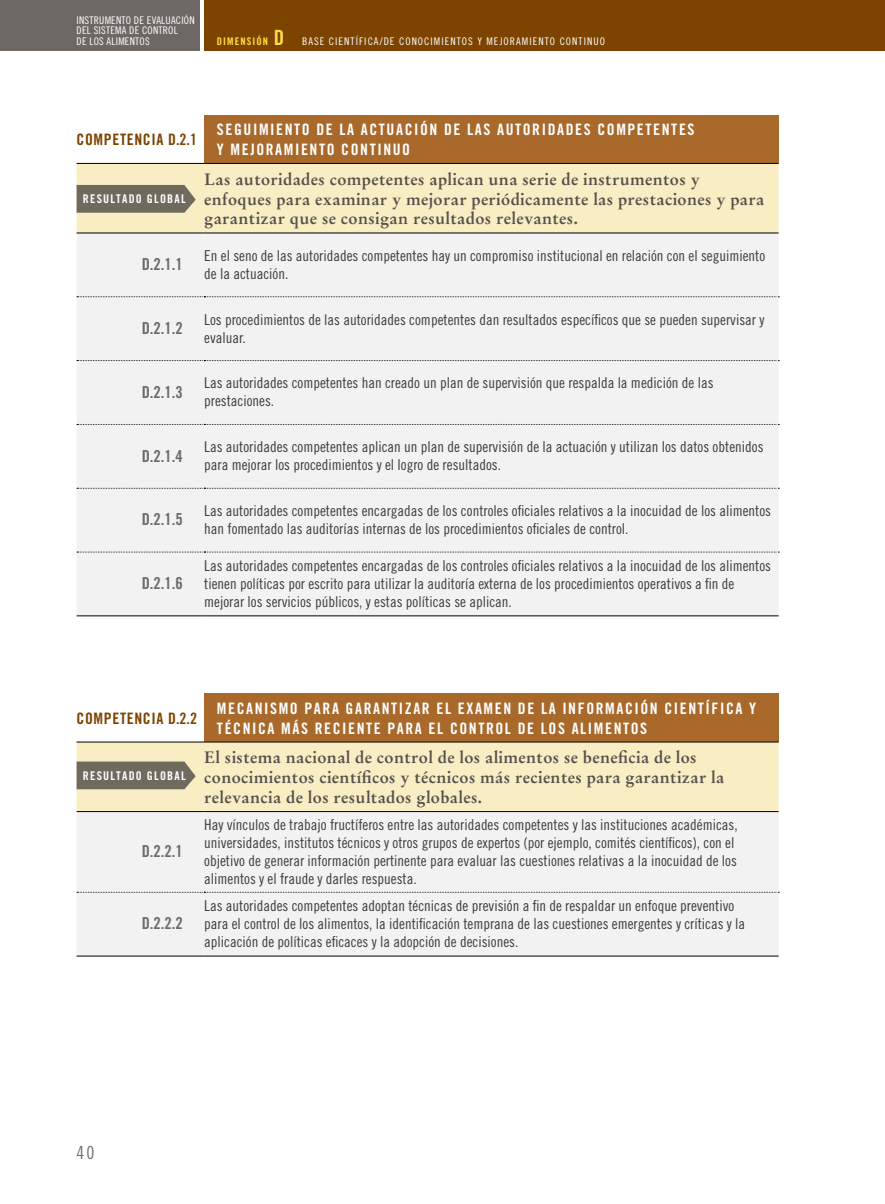
<style>
.page{position:relative;width:885px;height:1204px;background:#fff}
.page>*{position:absolute;margin:0;border:0;box-sizing:border-box;transform-origin:0 0}
.t1{font:18px "Trade Gothic Cond Eighteen";color:#706f6f}
.t2{font:700 16.5px/19.8px "Stempel Garamond";letter-spacing:.02em;color:#56514d}
.t3{font:16.5px "Trade Gothic Bold Cond Twenty";color:#6b6b6a}
.t4{font:15.75px/19.5px "Trade Gothic Bold Cond Twenty";letter-spacing:.1em;color:#fff}
.t5{font:15.75px "Trade Gothic Bold Cond Twenty";letter-spacing:.04em;color:#7d4400}
.t6{font:15px/18px "Trade Gothic Cond Eighteen";color:#3c3c3b}
.t7{font:12px "Trade Gothic Bold Cond Twenty";letter-spacing:.1em;color:#fff}
.t8{font:10.5px "Trade Gothic Cond Eighteen";letter-spacing:.1em;color:#fff}
.t9{font:10.5px/10.5px "Trade Gothic Cond Eighteen";letter-spacing:.02em;color:#fff}
.s1{font-family:"Trade Gothic Bold Cond Twenty";color:#ffdf43}
.s2{font-family:"Trade Gothic Bold Cond Twenty";font-size:21px;color:#ffdf43}
</style>
<div class="page">
<div style="left:0;top:0;width:200px;height:51px;background:#6e6864"></div>
<div style="left:204px;top:0;width:680px;height:51px;background:#7d4400"></div>
<div style="left:204px;top:115px;width:574px;height:48px;background:#a8692b"></div>
<div style="left:77px;top:164px;width:701px;height:68px;background:#f9edc3"></div>
<div style="left:77px;top:233px;width:701px;height:382px;background:#f2f2f2"></div>
<hr style="left:77px;top:163px;width:127px;height:1px;background:#000">
<hr style="left:77px;top:232px;width:127px;height:1px;background:#000">
<svg style="left:77px;top:296px;width:702px;height:1px"></svg>
<hr style="left:204px;top:163px;width:574px;height:1px;background:#000">
<hr style="left:204px;top:232px;width:574px;height:1px;background:#000">
<svg style="left:77px;top:360px;width:702px;height:1px"></svg>
<svg style="left:77px;top:424px;width:702px;height:1px"></svg>
<svg style="left:77px;top:488px;width:702px;height:1px"></svg>
<svg style="left:77px;top:551px;width:702px;height:1px"></svg>
<hr style="left:77px;top:615px;width:127px;height:1px;background:#000">
<hr style="left:204px;top:615px;width:574px;height:1px;background:#000">
<div style="left:204px;top:693px;width:574px;height:49px;background:#a8692b"></div>
<div style="left:77px;top:742px;width:701px;height:69px;background:#f9edc3"></div>
<div style="left:77px;top:812px;width:701px;height:143px;background:#f2f2f2"></div>
<hr style="left:77px;top:741px;width:127px;height:1px;background:#000">
<hr style="left:77px;top:811px;width:127px;height:1px;background:#000">
<hr style="left:204px;top:741px;width:574px;height:1px;background:#000">
<hr style="left:204px;top:811px;width:574px;height:1px;background:#000">
<svg style="left:77px;top:891px;width:702px;height:1px"></svg>
<hr style="left:77px;top:955px;width:127px;height:1px;background:#000">
<hr style="left:204px;top:955px;width:574px;height:1px;background:#000">
<svg style="left:77px;top:185px;width:119px;height:28px;background:#777163"></svg>
<svg style="left:77px;top:761px;width:119px;height:28px;background:#787264"></svg>
<p class="t9" style="left:77px;top:15px;width:119px">INSTRUMENTO DE EVALUACIÓN<br>DEL SISTEMA DE CONTROL<br>DE LOS ALIMENTOS</p>
<p class="t8" style="left:217px;top:35px;width:389px"><span class="s1">DIMENSIÓN</span> <span class="s2">D</span> BASE CIENTÍFICA/DE CONOCIMIENTOS Y MEJORAMIENTO CONTINUO</p>
<p class="t5" style="left:77px;top:130px;width:122px">COMPETENCIA D.2.1</p>
<p class="t7" style="left:83px;top:192px;width:104px">RESULTADO GLOBAL</p>
<p class="t4" style="left:217px;top:120px;width:479px">SEGUIMIENTO DE LA ACTUACIÓN DE LAS AUTORIDADES COMPETENTES<br>Y MEJORAMIENTO CONTINUO</p>
<p class="t2" style="left:204px;top:169px;width:561px">Las autoridades competentes aplican una serie de instrumentos y enfoques para examinar y mejorar periódicamente las prestaciones y para garantizar que se consigan resultados relevantes.</p>
<p class="t3" style="left:142px;top:254px;width:43px">D.2.1.1</p>
<p class="t6" style="left:204px;top:246px;width:562px">En el seno de las autoridades competentes hay un compromiso institucional en relación con el seguimiento de la actuación.</p>
<p class="t3" style="left:142px;top:318px;width:43px">D.2.1.2</p>
<p class="t6" style="left:204px;top:310px;width:561px">Los procedimientos de las autoridades competentes dan resultados específicos que se pueden supervisar y evaluar.</p>
<p class="t3" style="left:142px;top:382px;width:43px">D.2.1.3</p>
<p class="t6" style="left:204px;top:374px;width:510px">Las autoridades competentes han creado un plan de supervisión que respalda la medición de las prestaciones.</p>
<p class="t3" style="left:142px;top:445px;width:43px">D.2.1.4</p>
<p class="t6" style="left:204px;top:437px;width:560px">Las autoridades competentes aplican un plan de supervisión de la actuación y utilizan los datos obtenidos para mejorar los procedimientos y el logro de resultados.</p>
<p class="t3" style="left:142px;top:509px;width:43px">D.2.1.5</p>
<p class="t6" style="left:204px;top:501px;width:568px">Las autoridades competentes encargadas de los controles oficiales relativos a la inocuidad de los alimentos han fomentado las auditorías internas de los procedimientos oficiales de control.</p>
<p class="t3" style="left:142px;top:573px;width:43px">D.2.1.6</p>
<p class="t6" style="left:204px;top:556px;width:568px">Las autoridades competentes encargadas de los controles oficiales relativos a la inocuidad de los alimentos tienen políticas por escrito para utilizar la auditoría externa de los procedimientos operativos a fin de mejorar los servicios públicos, y estas políticas se aplican.</p>
<p class="t5" style="left:77px;top:708px;width:122px">COMPETENCIA D.2.2</p>
<p class="t7" style="left:83px;top:768px;width:104px">RESULTADO GLOBAL</p>
<p class="t3" style="left:142px;top:841px;width:43px">D.2.2.1</p>
<p class="t3" style="left:142px;top:913px;width:43px">D.2.2.2</p>
<p class="t4" style="left:217px;top:698px;width:540px">MECANISMO PARA GARANTIZAR EL EXAMEN DE LA INFORMACIÓN CIENTÍFICA Y<br>TÉCNICA MÁS RECIENTE PARA EL CONTROL DE LOS ALIMENTOS</p>
<p class="t2" style="left:204px;top:747px;width:521px">El sistema nacional de control de los alimentos se beneficia de los conocimientos científicos y técnicos más recientes para garantizar la relevancia de los resultados globales.</p>
<p class="t6" style="left:204px;top:815px;width:535px">Hay vínculos de trabajo fructíferos entre las autoridades competentes y las instituciones académicas, universidades, institutos técnicos y otros grupos de expertos (por ejemplo, comités científicos), con el objetivo de generar información pertinente para evaluar las cuestiones relativas a la inocuidad de los alimentos y el fraude y darles respuesta.</p>
<p class="t6" style="left:204px;top:896px;width:542px">Las autoridades competentes adoptan técnicas de previsión a fin de respaldar un enfoque preventivo para el control de los alimentos, la identificación temprana de las cuestiones emergentes y críticas y la aplicación de políticas eficaces y la adopción de decisiones.</p>
<p class="t1" style="left:77px;top:1141px;width:19px">40</p>
</div>
